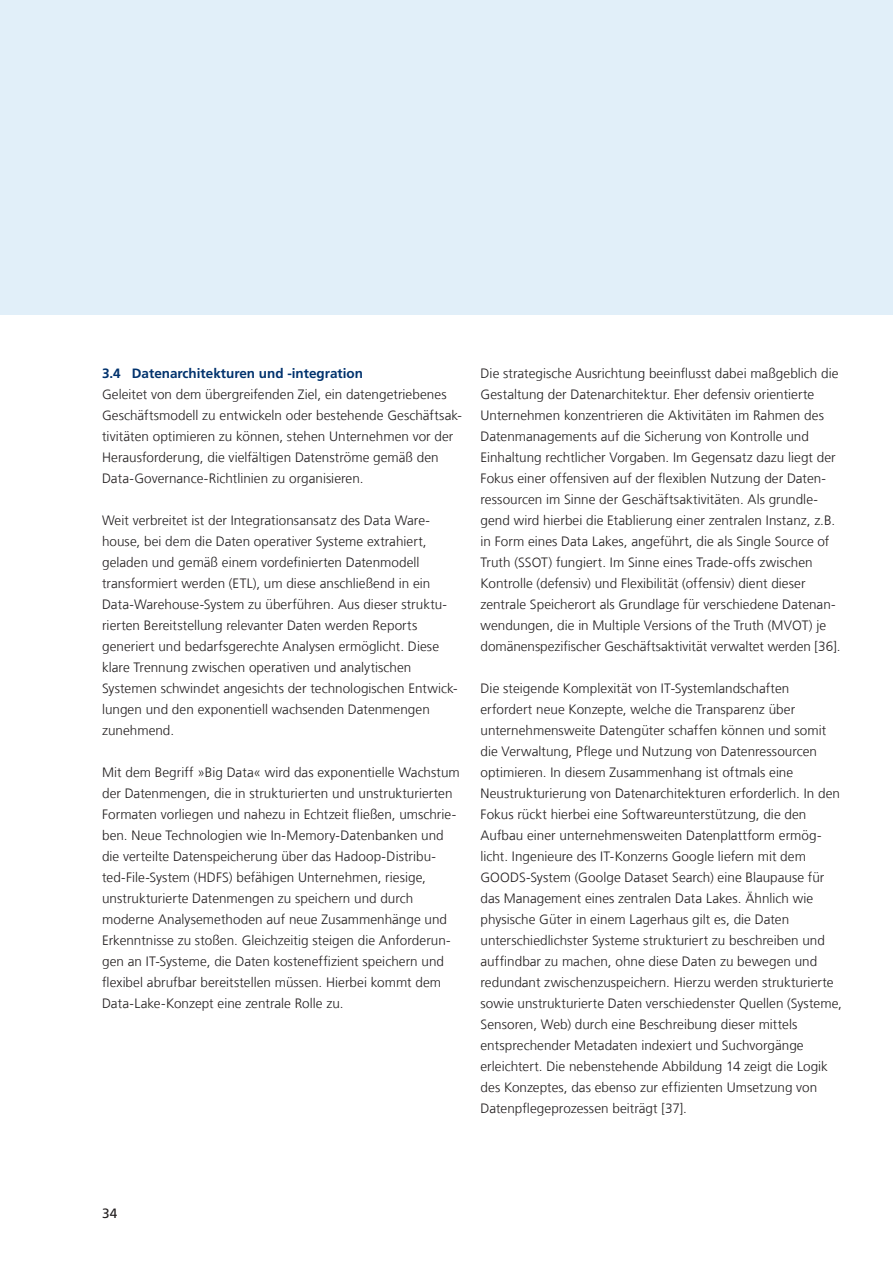
<style>
.page{position:relative;width:893px;height:1263px;background:#fff}
.page>*{position:absolute;margin:0;border:0;box-sizing:border-box;transform-origin:0 0}
.t1{font:300 13.5px/21px "Frutiger LT Com";letter-spacing:.005em;color:#231f20}
.t2{font:700 13.5px "Frutiger LT Com";color:#00326d}
.t3{font:13.5px "Frutiger LT Com";color:#231f20}
</style>
<div class="page">
<div style="left:0;top:0;width:893px;height:315px;background:#e1eff9"></div>
<p class="t2" style="left:102px;top:365px;width:263px">3.4 Datenarchitekturen und -integration</p>
<p class="t1" style="left:102px;top:384px;width:361px">Geleitet von dem übergreifenden Ziel, ein datengetriebenes Geschäftsmodell zu entwickeln oder bestehende Geschäftsak&shy;tivitäten optimieren zu können, stehen Unternehmen vor der Herausforderung, die vielfältigen Datenströme gemäß den Data-Governance-Richtlinien zu organisieren.</p>
<p class="t1" style="left:102px;top:510px;width:357px">Weit verbreitet ist der Integrationsansatz des Data Ware&shy;house, bei dem die Daten operativer Systeme extrahiert, geladen und gemäß einem vordefinierten Datenmodell transformiert werden (ETL), um diese anschließend in ein Data-Warehouse-System zu überführen. Aus dieser struktu&shy;rierten Bereitstellung relevanter Daten werden Reports generiert und bedarfsgerechte Analysen ermöglicht. Diese klare Trennung zwischen operativen und analytischen Systemen schwindet angesichts der technologischen Entwick&shy;lungen und den exponentiell wachsenden Datenmengen zunehmend.</p>
<p class="t1" style="left:102px;top:762px;width:359px">Mit dem Begriff »Big Data« wird das exponentielle Wachstum der Datenmengen, die in strukturierten und unstrukturierten Formaten vorliegen und nahezu in Echtzeit fließen, umschrie&shy;ben. Neue Technologien wie In-Memory-Datenbanken und die verteilte Datenspeicherung über das Hadoop-Distribu&shy;ted-File-System (HDFS) befähigen Unternehmen, riesige, unstrukturierte Datenmengen zu speichern und durch moderne Analysemethoden auf neue Zusammenhänge und Erkenntnisse zu stoßen. Gleichzeitig steigen die Anforderun&shy;gen an IT-Systeme, die Daten kosteneffizient speichern und flexibel abrufbar bereitstellen müssen. Hierbei kommt dem Data-Lake-Konzept eine zentrale Rolle zu.</p>
<p class="t1" style="left:480px;top:363px;width:362px">Die strategische Ausrichtung beeinflusst dabei maßgeblich die Gestaltung der Datenarchitektur. Eher defensiv orientierte Unternehmen konzentrieren die Aktivitäten im Rahmen des Datenmanagements auf die Sicherung von Kontrolle und Einhaltung rechtlicher Vorgaben. Im Gegensatz dazu liegt der Fokus einer offensiven auf der flexiblen Nutzung der Daten&shy;ressourcen im Sinne der Geschäftsaktivitäten. Als grundle&shy;gend wird hierbei die Etablierung einer zentralen Instanz, z.B. in Form eines Data Lakes, angeführt, die als Single Source of Truth (SSOT) fungiert. Im Sinne eines Trade-offs zwischen Kontrolle (defensiv) und Flexibilität (offensiv) dient dieser zentrale Speicherort als Grundlage für verschiedene Datenan&shy;wendungen, die in Multiple Versions of the Truth (MVOT) je domänenspezifischer Geschäftsaktivität verwaltet werden [36].</p>
<p class="t1" style="left:480px;top:678px;width:363px">Die steigende Komplexität von IT-Systemlandschaften erfordert neue Konzepte, welche die Transparenz über unternehmensweite Datengüter schaffen können und somit die Verwaltung, Pflege und Nutzung von Datenressourcen optimieren. In diesem Zusammenhang ist oftmals eine Neustrukturierung von Datenarchitekturen erforderlich. In den Fokus rückt hierbei eine Softwareunterstützung, die den Aufbau einer unternehmensweiten Datenplattform ermög&shy;licht. Ingenieure des IT-Konzerns Google liefern mit dem GOODS-System (Goolge Dataset Search) eine Blaupause für das Management eines zentralen Data Lakes. Ähnlich wie physische Güter in einem Lagerhaus gilt es, die Daten unterschiedlichster Systeme strukturiert zu beschreiben und auffindbar zu machen, ohne diese Daten zu bewegen und redundant zwischenzuspeichern. Hierzu werden strukturierte sowie unstrukturierte Daten verschiedenster Quellen (Systeme, Sensoren, Web) durch eine Beschreibung dieser mittels entsprechender Metadaten indexiert und Suchvorgänge erleichtert. Die nebenstehende Abbildung 14 zeigt die Logik des Konzeptes, das ebenso zur effizienten Umsetzung von Datenpflegeprozessen beiträgt [37].</p>
<p class="t3" style="left:102px;top:1205px;width:17px">34</p>
</div>
